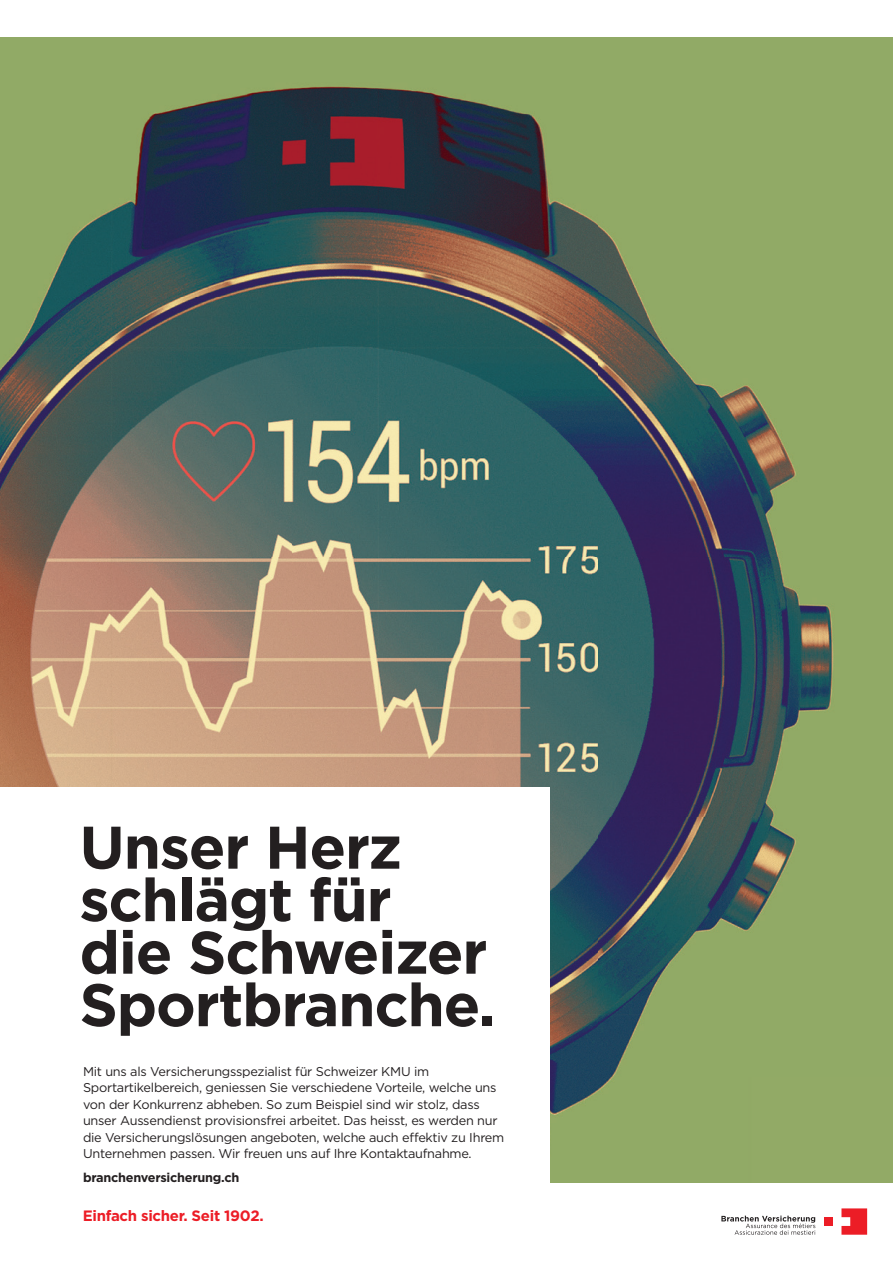
<style>
.page{position:relative;width:893px;height:1263px;background:#fff}
.page>*{position:absolute;margin:0;border:0;box-sizing:border-box;transform-origin:0 0}
.t1{font:700 60px/52.5px "Gotham";letter-spacing:-.02em;color:#231f20}
.t2{font:700 15px "Gotham";letter-spacing:-.02em;color:#ec1d26}
.t3{font:12.75px/16.5px "Gotham";letter-spacing:-.02em;color:#231f20}
.t4{font:700 12.75px "Gotham";letter-spacing:-.02em;color:#231f20}
</style>
<div class="page">
<img style="left:0;top:37px;width:893px;height:1145px">
<div style="left:0;top:787px;width:549px;height:420px;background:#fff"></div>
<div style="left:824px;top:1217px;width:9px;height:9px;background:#ec1d26"></div>
<svg style="left:841px;top:1208px;width:26px;height:27px"></svg>
<svg style="left:721px;top:1215px;width:94px;height:20px"></svg>
<p class="t1" style="left:79px;top:821px;width:418px">Unser Herz schlägt für die Schweizer<br>Sportbranche.</p>
<p class="t3" style="left:83px;top:1063px;width:423px">Mit uns als Versicherungsspezialist für Schweizer KMU im Sportartikelbereich, geniessen Sie verschiedene Vorteile, welche uns von der Konkurrenz abheben. So zum Beispiel sind wir stolz, dass unser Aussendienst provisionsfrei arbeitet. Das heisst, es werden nur die Versicherungslösungen angeboten, welche auch effektiv zu Ihrem Unternehmen passen. Wir freuen uns auf Ihre Kontaktaufnahme.</p>
<p class="t4" style="left:83px;top:1169px;width:158px">branchenversicherung.ch</p>
<p class="t2" style="left:83px;top:1206px;width:182px">Einfach sicher. Seit 1902.</p>
</div>
